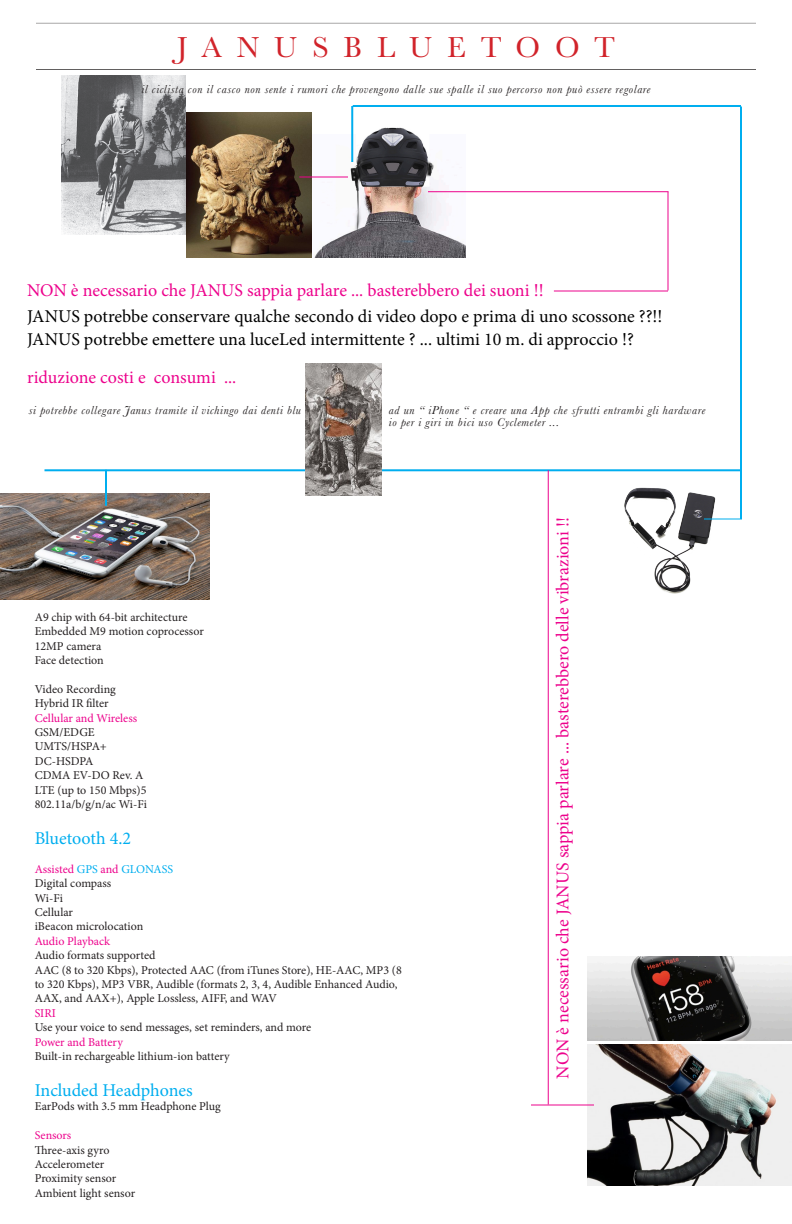
<style>
.page{position:relative;width:792px;height:1224px;background:#fff}
.page>*{position:absolute;margin:0;border:0;box-sizing:border-box;transform-origin:0 0}
.t1{font:30px "Baskerville";letter-spacing:.5em;color:#d1232a}
.t2{font:18px "Minion Pro";color:#ed028c}
.t3{font:18px "Minion Pro";color:#000}
.t4{font:18px "Minion Pro";letter-spacing:-.005em;color:#00aeef}
.t5{font:12px/14.4px "Minion Pro";color:#231f20}
.t6{font:italic 12px "Baskerville";letter-spacing:.05em;color:#231f20}
.t7{font:12px "Minion Pro";letter-spacing:-.005em;color:#ed028c}
.s1{color:#00aeef}
</style>
<div class="page">
<hr style="left:44px;top:469px;width:696px;height:2px;background:#00aeef">
<img style="left:0;top:493px;width:210px;height:106px">
<img style="left:61px;top:75px;width:125px;height:160px">
<hr style="left:36px;top:23px;width:720px;height:1px;background:#231f20">
<hr style="left:36px;top:69px;width:720px;height:1px;background:#231f20">
<img style="left:186px;top:112px;width:280px;height:146px">
<hr style="left:299px;top:176px;width:49px;height:2px;background:#ed028c">
<hr style="left:554px;top:290px;width:114px;height:2px;background:#ed028c">
<hr style="left:668px;top:192px;width:1px;height:98px;background:#ed028c">
<hr style="left:428px;top:191px;width:240px;height:1px;background:#ed028c">
<img style="left:306px;top:363px;width:75px;height:133px">
<hr style="left:351px;top:106px;width:2px;height:56px;background:#00aeef">
<hr style="left:353px;top:105px;width:388px;height:2px;background:#00aeef">
<hr style="left:740px;top:106px;width:2px;height:414px;background:#00aeef">
<hr style="left:105px;top:470px;width:2px;height:36px;background:#00aeef">
<img style="left:624px;top:487px;width:118px;height:107px">
<hr style="left:704px;top:518px;width:36px;height:2px;background:#00aeef">
<img style="left:587px;top:1045px;width:205px;height:140px">
<hr style="left:531px;top:1104px;width:63px;height:2px;background:#ed028c">
<hr style="left:548px;top:470px;width:1px;height:634px;background:#ed028c">
<img style="left:587px;top:957px;width:205px;height:84px">
<p class="t1" style="left:177px;top:28px;width:440px">JANUSBLUETOOT</p>
<p class="t6" style="left:141px;top:81px;width:511px">il ciclista con il casco non sente i rumori che provengono dalle sue spalle il suo percorso non può essere regolare</p>
<p class="t2" style="left:27px;top:278px;width:518px">NON è necessario che JANUS sappia parlare ... basterebbero dei suoni !!</p>
<p class="t3" style="left:27px;top:304px;width:637px">JANUS potrebbe conservare qualche secondo di video dopo e prima di uno scossone ??!!</p>
<p class="t3" style="left:27px;top:327px;width:608px">JANUS potrebbe emettere una luceLed intermittente ? ... ultimi 10 m. di approccio !?</p>
<p class="t2" style="left:27px;top:365px;width:211px">riduzione costi e consumi ...</p>
<p class="t6" style="left:29px;top:402px;width:273px">si potrebbe collegare Janus tramite il vichingo dai denti blu</p>
<p class="t6" style="left:389px;top:402px;width:318px">ad un “ iPhone “ e creare una App che sfrutti entrambi gli hardware</p>
<p class="t6" style="left:389px;top:414px;width:172px">io per i giri in bici uso Cyclemeter ...</p>
<p class="t5" style="left:35px;top:610px;width:154px">A9 chip with 64‑bit architecture</p>
<p class="t5" style="left:35px;top:624px;width:171px">Embedded M9 motion coprocessor</p>
<p class="t5" style="left:35px;top:639px;width:68px">12MP camera</p>
<p class="t5" style="left:35px;top:653px;width:71px">Face detection</p>
<p class="t5" style="left:35px;top:682px;width:83px">Video Recording</p>
<p class="t5" style="left:35px;top:696px;width:75px">Hybrid IR filter</p>
<p class="t7" style="left:35px;top:710px;width:104px">Cellular and Wireless</p>
<p class="t5" style="left:35px;top:725px;width:62px">GSM/EDGE</p>
<p class="t5" style="left:35px;top:739px;width:74px">UMTS/HSPA+</p>
<p class="t5" style="left:35px;top:754px;width:60px">DC-HSDPA</p>
<p class="t5" style="left:35px;top:768px;width:110px">CDMA EV-DO Rev. A</p>
<p class="t5" style="left:35px;top:783px;width:113px">LTE (up to 150 Mbps)5</p>
<p class="t5" style="left:35px;top:797px;width:114px">802.11a/b/g/n/ac Wi‑Fi</p>
<p class="t4" style="left:35px;top:826px;width:98px">Bluetooth 4.2</p>
<p class="t7" style="left:35px;top:861px;width:140px">Assisted <span class="s1">GPS</span> and <span class="s1">GLONASS</span></p>
<p class="t5" style="left:35px;top:876px;width:78px">Digital compass</p>
<p class="t5" style="left:35px;top:891px;width:30px">Wi-Fi</p>
<p class="t5" style="left:35px;top:905px;width:40px">Cellular</p>
<p class="t5" style="left:35px;top:919px;width:110px">iBeacon microlocation</p>
<p class="t7" style="left:35px;top:933px;width:77px">Audio Playback</p>
<p class="t5" style="left:35px;top:948px;width:122px">Audio formats supported</p>
<p class="t5" style="left:35px;top:963px;width:369px">AAC (8 to 320 Kbps), Protected AAC (from iTunes Store), HE-AAC, MP3 (8 to 320 Kbps), MP3 VBR, Audible (formats 2, 3, 4, Audible Enhanced Audio,<br>AAX, and AAX+), Apple Lossless, AIFF, and WAV</p>
<p class="t7" style="left:35px;top:1005px;width:23px">SIRI</p>
<p class="t5" style="left:35px;top:1020px;width:278px">Use your voice to send messages, set reminders, and more</p>
<p class="t7" style="left:35px;top:1034px;width:90px">Power and Battery</p>
<p class="t5" style="left:35px;top:1049px;width:197px">Built-in rechargeable lithium‑ion battery</p>
<p class="t4" style="left:35px;top:1078px;width:159px">Included Headphones</p>
<p class="t5" style="left:35px;top:1099px;width:188px">EarPods with 3.5 mm Headphone Plug</p>
<p class="t7" style="left:35px;top:1127px;width:38px">Sensors</p>
<p class="t5" style="left:35px;top:1143px;width:76px">Three-axis gyro</p>
<p class="t5" style="left:35px;top:1157px;width:71px">Accelerometer</p>
<p class="t5" style="left:35px;top:1171px;width:83px">Proximity sensor</p>
<p class="t5" style="left:35px;top:1186px;width:102px">Ambient light sensor</p>
<p class="t2" style="left:551px;top:1079px;width:563px;rotate:-90deg">NON è necessario che JANUS sappia parlare ... basterebbero delle vibrazioni !!</p>
</div>
